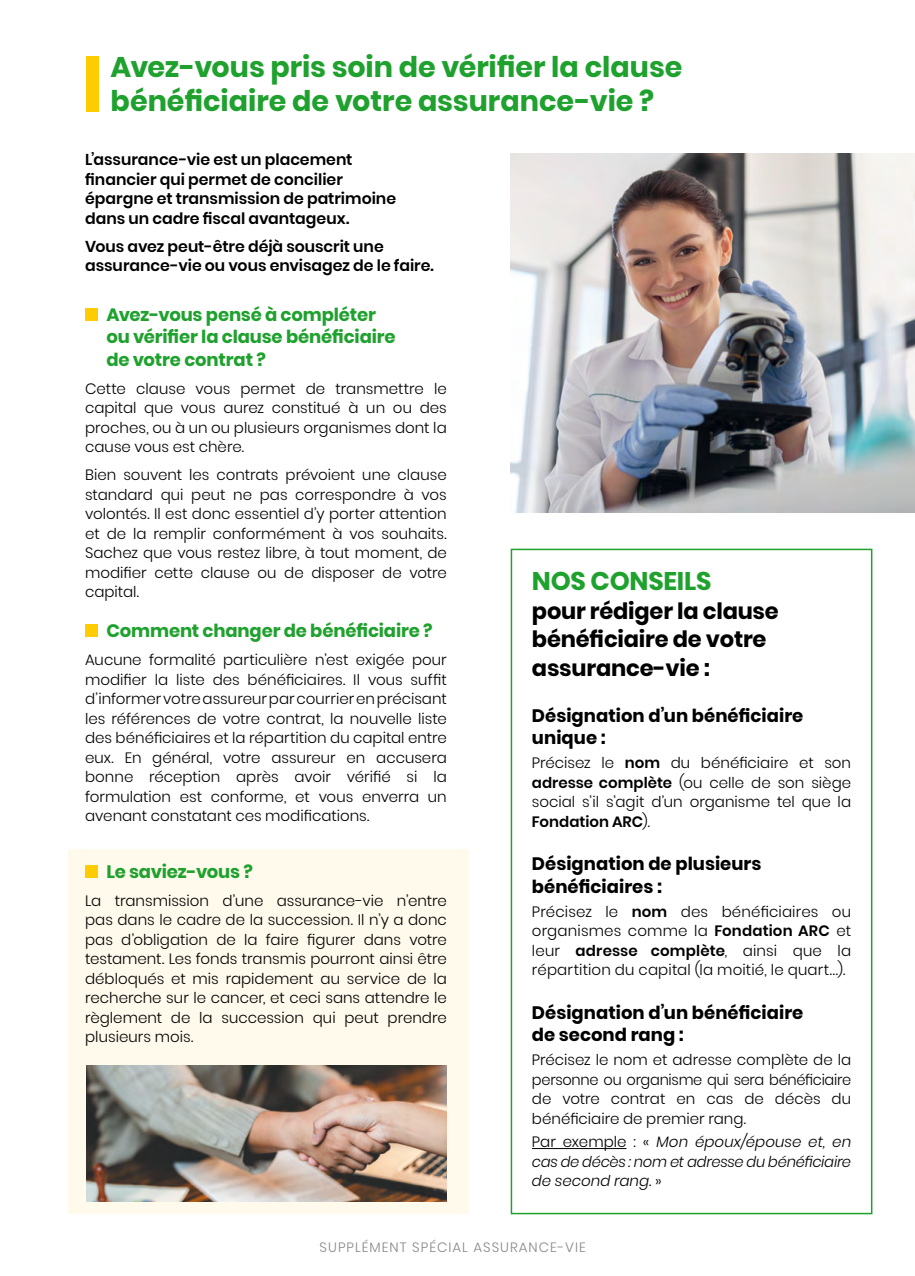
<style>
.page{position:relative;width:915px;height:1276px;background:#fff}
.page>*{position:absolute;margin:0;border:0;box-sizing:border-box;transform-origin:0 0}
.t1{font:700 28.5px/34.5px "Poppins";color:#1fa12e}
.t2{font:700 25.5px "Poppins";letter-spacing:-.01em;color:#1fa12e}
.t3{font:700 22.5px/28.5px "Poppins";letter-spacing:-.01em;color:#000}
.t4{font:700 18px/22.5px "Poppins";letter-spacing:-.01em;color:#1fa12e}
.t5{font:700 18px/22.5px "Poppins";color:#000}
.t6{font:600 15.75px/19.5px "Poppins";color:#000}
.t7{font:300 15px/19.5px "Poppins";color:#000;text-align:justify}
.t8{font:italic 300 15px/19.5px "Poppins";letter-spacing:-.015em;color:#000;text-align:justify}
.t9{font:300 13.5px "Poppins";letter-spacing:.075em;color:#87888a}
.s1{font-weight:600}
.s2{font-style:normal}
</style>
<div class="page">
<div style="left:68px;top:849px;width:400px;height:365px;background:#fffaec"></div>
<img style="left:510px;top:154px;width:404px;height:358px">
<div style="left:86px;top:56px;width:13px;height:56px;background:#fecc00"></div>
<div style="left:510px;top:549px;width:362px;height:665px;border:2px solid #1fa12e"></div>
<hr style="left:531px;top:1148px;width:95px;height:1px;background:#000">
<div style="left:85px;top:308px;width:13px;height:13px;background:#fecc00"></div>
<div style="left:85px;top:624px;width:13px;height:13px;background:#fecc00"></div>
<div style="left:85px;top:865px;width:13px;height:12px;background:#fecc00"></div>
<img style="left:86px;top:1065px;width:360px;height:136px">
<h1 class="t1" style="left:111px;top:50px;width:573px">Avez-vous pris soin de vérifier la clause bénéficiaire de votre assurance-vie ?</h1>
<p class="t6" style="left:85px;top:150px;width:312px">L’assurance-vie est un placement financier qui permet de concilier épargne et transmission de patrimoine dans un cadre fiscal avantageux.</p>
<p class="t6" style="left:85px;top:237px;width:350px">Vous avez peut-être déjà souscrit une assurance-vie ou vous envisagez de le faire.</p>
<p class="t4" style="left:106px;top:303px;width:291px">Avez-vous pensé à compléter ou vérifier la clause bénéficiaire de votre contrat ?</p>
<p class="t7" style="left:85px;top:379px;width:363px">Cette clause vous permet de transmettre le capital que vous aurez constitué à un ou des proches, ou à un ou plusieurs organismes dont la cause vous est chère.</p>
<p class="t7" style="left:85px;top:465px;width:363px">Bien souvent les contrats prévoient une clause standard qui peut ne pas correspondre à vos volontés. Il est donc essentiel d’y porter attention et de la remplir conformément à vos souhaits.<br>Sachez que vous restez libre, à tout moment, de modifier cette clause ou de disposer de votre capital.</p>
<p class="t4" style="left:106px;top:619px;width:327px">Comment changer de bénéficiaire ?</p>
<p class="t7" style="left:85px;top:650px;width:363px">Aucune formalité particulière n’est exigée pour modifier la liste des bénéficiaires. Il vous suffit d’informer votre assureur par courrier en précisant les références de votre contrat, la nouvelle liste des bénéficiaires et la répartition du capital entre eux. En général, votre assureur en accusera bonne réception après avoir vérifié si la formulation est conforme, et vous enverra un avenant constatant ces modifications.</p>
<p class="t4" style="left:106px;top:860px;width:148px">Le saviez-vous ?</p>
<p class="t7" style="left:85px;top:890px;width:363px">La transmission d’une assurance-vie n’entre pas dans le cadre de la succession. Il n’y a donc pas d’obligation de la faire figurer dans votre testament. Les fonds transmis pourront ainsi être débloqués et mis rapidement au service de la recherche sur le cancer, et ceci sans attendre le règlement de la succession qui peut prendre plusieurs mois.</p>
<h2 class="t2" style="left:531px;top:566px;width:181px">NOS CONSEILS</h2>
<h3 class="t3" style="left:532px;top:597px;width:248px">pour rédiger la clause bénéficiaire de votre assurance-vie :</h3>
<p class="t5" style="left:531px;top:704px;width:273px">Désignation d’un bénéficiaire unique :</p>
<p class="t7" style="left:531px;top:753px;width:320px">Précisez le <span class="s1">nom</span> du bénéficiaire et son <span class="s1">adresse complète</span> (ou celle de son siège social s’il s’agit d’un organisme tel que la <span class="s1">Fondation ARC</span>).</p>
<p class="t5" style="left:531px;top:853px;width:231px">Désignation de plusieurs bénéficiaires :</p>
<p class="t7" style="left:531px;top:901px;width:320px">Précisez le <span class="s1">nom</span> des bénéficiaires ou organismes comme la <span class="s1">Fondation ARC</span> et leur <span class="s1">adresse complète</span>, ainsi que la répartition du capital (la moitié, le quart...).</p>
<p class="t5" style="left:531px;top:1001px;width:273px">Désignation d’un bénéficiaire de second rang :</p>
<p class="t7" style="left:531px;top:1050px;width:320px">Précisez le nom et adresse complète de la personne ou organisme qui sera bénéficiaire de votre contrat en cas de décès du bénéficiaire de premier rang.</p>
<p class="t8" style="left:531px;top:1132px;width:320px"><span class="s2">Par exemple : «</span> Mon époux/épouse et, en cas de décès : nom et adresse du bénéficiaire de second rang<span class="s2">. »</span></p>
<p class="t9" style="left:319px;top:1239px;width:267px">SUPPLÉMENT SPÉCIAL ASSURANCE-VIE</p>
</div>
